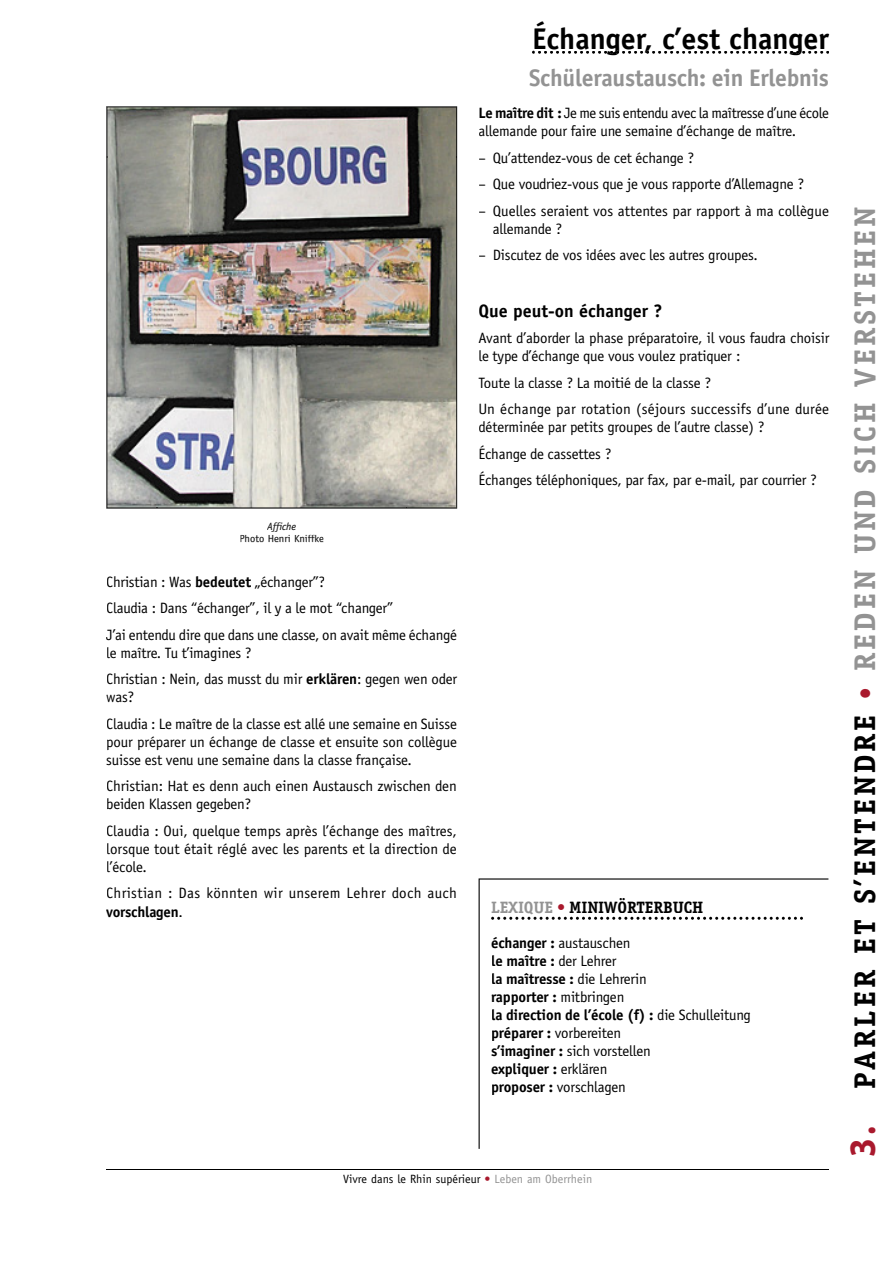
<style>
.page{position:relative;width:893px;height:1263px;background:#fff}
.page>*{position:absolute;margin:0;border:0;box-sizing:border-box;transform-origin:0 0}
.t1{font:700 30px "Officina Serif";letter-spacing:.1em;color:#939393}
.t2{font:700 30px "Officina Sans";color:#000}
.t3{font:700 24px "Officina Sans";letter-spacing:-.01em;color:#939393}
.t4{font:700 18px "Officina Sans";color:#000}
.t5{font:700 16.5px "Officina Serif";letter-spacing:-.01em;color:#000}
.t6{font:15px/26.5px "Officina Sans";letter-spacing:-.01em;color:#000}
.t7{font:700 15px/18px "Officina Sans";letter-spacing:-.01em;color:#000}
.t8{font:15px/18px "Officina Sans";letter-spacing:.02em;color:#000}
.t9{font:12px "Officina Sans";color:#000}
.t10{font:10.5px "Officina Sans";color:#000}
.t11{font:italic 10.5px "Officina Sans";color:#000}
.s1{font-weight:700}
.s2{color:#939393}
.s3{color:#a9192d}
.s4{font-weight:400}
.s5{font-family:"Myriad Pro";font-size:37.5px;color:#a9192d}
.s6{color:#000}
</style>
<div class="page">
<hr style="left:106px;top:1169px;width:723px;height:1px;background:#000">
<svg style="left:532px;top:51px;width:297px;height:3px"></svg>
<img style="left:106px;top:106px;width:351px;height:403px">
<img style="left:107px;top:107px;width:350px;height:50px">
<img style="left:107px;top:157px;width:50px;height:351px">
<img style="left:406px;top:157px;width:51px;height:351px">
<img style="left:157px;top:458px;width:250px;height:50px">
<svg style="left:240px;top:522px;width:84px;height:21px"></svg>
<svg style="left:479px;top:878px;width:349px;height:271px"></svg>
<svg style="left:491px;top:917px;width:312px;height:3px"></svg>
<h1 class="t2" style="left:532px;top:20px;width:299px">Échanger, c’est changer</h1>
<h2 class="t3" style="left:529px;top:63px;width:301px">Schüleraustausch: ein Erlebnis</h2>
<p class="t11" style="left:267px;top:520px;width:30px">Affiche</p>
<p class="t10" style="left:239px;top:533px;width:86px">Photo Henri Kniffke</p>
<p class="t6" style="left:106px;top:569px;width:352px">Christian : Was <span class="s1">bedeutet</span> „échanger”?<br>Claudia : Dans “échanger”, il y a le mot “changer”<br>J’ai entendu dire que dans une classe, on avait même échangé</p>
<p class="t6" style="left:106px;top:640px;width:352px">le maître. Tu t’imagines ?<br>Christian : Nein, das musst du mir <span class="s1">erklären</span>: gegen wen oder</p>
<p class="t6" style="left:106px;top:684px;width:352px">was?<br>Claudia : Le maître de la classe est allé une semaine en Suisse</p>
<p class="t6" style="left:106px;top:733px;width:352px;line-height:18px">pour préparer un échange de classe et ensuite son collègue suisse est venu une semaine dans la classe française.</p>
<p class="t6" style="left:106px;top:777px;width:352px;line-height:18px">Christian: Hat es denn auch einen Austausch zwischen den beiden Klassen gegeben?</p>
<p class="t6" style="left:106px;top:822px;width:352px;line-height:18px;text-align:justify">Claudia : Oui, quelque temps après l’échange des maîtres, lorsque tout était réglé avec les parents et la direction de l’école.</p>
<p class="t8" style="left:106px;top:884px;width:352px">Christian : Das könnten wir unserem Lehrer doch auch <span class="s1">vorschlagen</span>.</p>
<p class="t6" style="left:478px;top:104px;width:352px;line-height:18px"><span class="s1">Le maître dit :</span> Je me suis entendu avec la maîtresse d’une école allemande pour faire une semaine d’échange de maître.</p>
<p class="t6" style="left:478px;top:144px;width:217px">– Qu’attendez-vous de cet échange ?</p>
<p class="t6" style="left:478px;top:171px;width:327px">– Que voudriez-vous que je vous rapporte d’Allemagne ?</p>
<p class="t6" style="left:493px;top:202px;width:338px;line-height:18px;text-indent:-14px">– Quelles seraient vos attentes par rapport à ma collègue allemande ?</p>
<p class="t6" style="left:478px;top:242px;width:281px">– Discutez de vos idées avec les autres groupes.</p>
<p class="t4" style="left:478px;top:299px;width:185px">Que peut-on échanger ?</p>
<p class="t6" style="left:478px;top:329px;width:352px;line-height:18px">Avant d’aborder la phase préparatoire, il vous faudra choisir le type d’échange que vous voulez pratiquer :</p>
<p class="t6" style="left:478px;top:369px;width:352px">Toute la classe ? La moitié de la classe ?<br>Un échange par rotation (séjours successifs d’une durée</p>
<p class="t6" style="left:478px;top:414px;width:340px">déterminée par petits groupes de l’autre classe) ?<br>Échange de cassettes ?<br>Échanges téléphoniques, par fax, par e-mail, par courrier ?</p>
<p class="t5" style="left:491px;top:896px;width:214px"><span class="s2">LEXIQUE</span> <span class="s3">•</span> MINIWÖRTERBUCH</p>
<p class="t7" style="left:491px;top:933px;width:261px">échanger : <span class="s4">austauschen<br></span>le maître : <span class="s4">der Lehrer<br></span>la maîtresse : <span class="s4">die Lehrerin<br></span>rapporter : <span class="s4">mitbringen<br></span>la direction de l’école (f) : <span class="s4">die Schulleitung </span>préparer : <span class="s4">vorbereiten<br></span>s’imaginer : <span class="s4">sich vorstellen<br></span>expliquer : <span class="s4">erklären<br></span>proposer : <span class="s4">vorschlagen</span></p>
<p class="t9" style="left:343px;top:1171px;width:251px">Vivre dans le Rhin supérieur <span class="s3">•</span> <span class="s2">Leben am Oberrhein</span></p>
<h1 class="t1" style="left:846px;top:1157px;width:951px;rotate:-90deg"><span class="s5">3.</span> <span class="s6">PARLER ET S’ENTENDRE</span> <span class="s5">•</span> REDEN UND SICH VERSTEHEN</h1>
</div>
